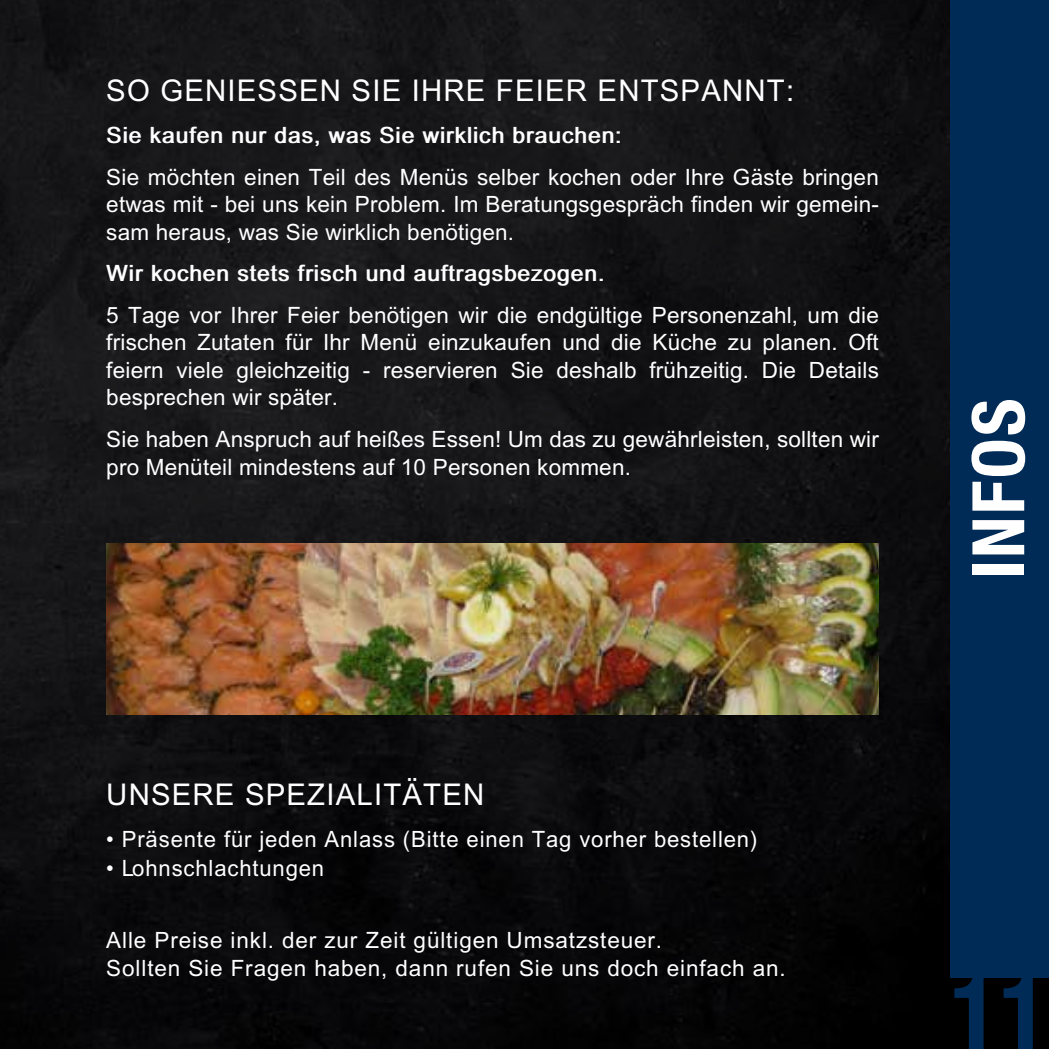
<style>
.page{position:relative;width:1049px;height:1049px;background:#fff}
.page>*{position:absolute;margin:0;border:0;box-sizing:border-box;transform-origin:0 0}
.t1{font:700 condensed 102.5px "Helvetica Neue LT Std";color:#002b56}
.t2{font:700 condensed 72.5px "Helvetica Neue LT Std";letter-spacing:.03em;color:#fff}
.t3{font:30px "Dixon";letter-spacing:.04em;color:#fff}
.t4{font:22.5px/27.5px "Dixon";letter-spacing:.01em;color:#fff;text-align:justify}
.t5{font:22.5px/28.8px "Dixon";letter-spacing:.04em;color:#fff}
.t6{font:700 22.5px "Dixon";letter-spacing:.01em;color:#fff}
</style>
<div class="page">
<img style="left:0;top:0;width:1049px;height:1049px">
<div style="left:950px;top:0;width:99px;height:978px;background:#002b56"></div>
<img style="left:106px;top:544px;width:773px;height:170px">
<h3 class="t3" style="left:106px;top:74px;width:689px">SO GENIESSEN SIE IHRE FEIER ENTSPANNT:</h3>
<p class="t6" style="left:106px;top:122px;width:517px">Sie kaufen nur das, was Sie wirklich brauchen:</p>
<p class="t4" style="left:106px;top:163px;width:774px">Sie möchten einen Teil des Menüs selber kochen oder Ihre Gäste bringen etwas mit - bei uns kein Problem. Im Beratungsgespräch finden wir gemein&shy;sam heraus, was Sie wirklich benötigen.</p>
<p class="t6" style="left:106px;top:261px;width:500px">Wir kochen stets frisch und auftragsbezogen.</p>
<p class="t4" style="left:106px;top:301px;width:774px">5 Tage vor Ihrer Feier benötigen wir die endgültige Personenzahl, um die frischen Zutaten für Ihr Menü einzukaufen und die Küche zu planen. Oft feiern viele gleichzeitig - reservieren Sie deshalb frühzeitig. Die Details besprechen wir später.</p>
<p class="t4" style="left:106px;top:425px;width:774px">Sie haben Anspruch auf heißes Essen! Um das zu gewährleisten, sollten wir pro Menüteil mindestens auf 10 Personen kommen.</p>
<h2 class="t2" style="left:954px;top:579px;width:182px;rotate:-90deg">INFOS</h2>
<h3 class="t3" style="left:106px;top:777px;width:379px">UNSERE SPEZIALITÄTEN</h3>
<p class="t5" style="left:106px;top:825px;width:652px">• Präsente für jeden Anlass (Bitte einen Tag vorher bestellen)</p>
<p class="t5" style="left:106px;top:853px;width:219px">• Lohnschlachtungen</p>
<p class="t5" style="left:106px;top:925px;width:681px">Alle Preise inkl. der zur Zeit gültigen Umsatzsteuer.<br>Sollten Sie Fragen haben, dann rufen Sie uns doch einfach an.</p>
<h1 class="t1" style="left:950px;top:950px;width:100px">11</h1>
</div>
